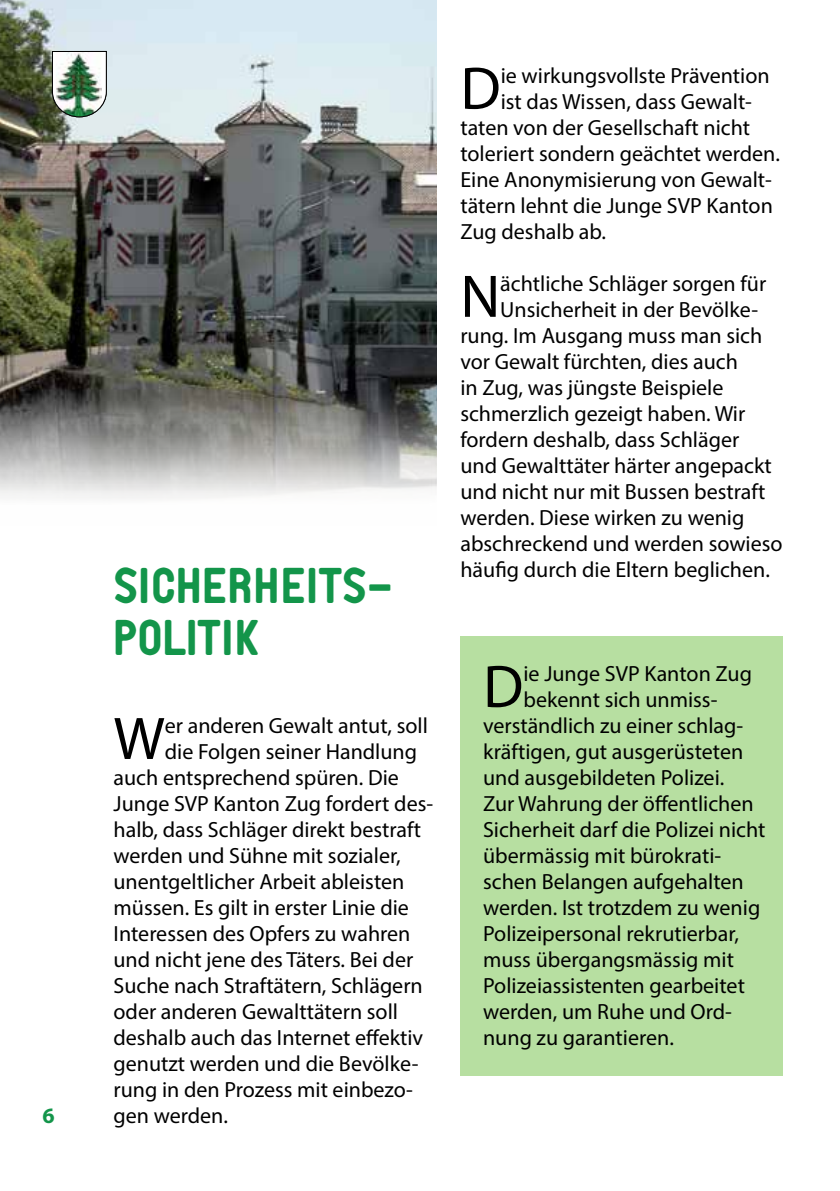
<style>
.page{position:relative;width:840px;height:1191px;background:#fff}
.page>*{position:absolute;margin:0;border:0;box-sizing:border-box;transform-origin:0 0}
.t1{font:60.6px "Myriad Pro";color:#000}
.t2{font:48px/52px "PTF NORDIC Round";color:#13954a}
.t3{font:22px "Myriad Pro";color:#000}
.t4{font:700 22px "Myriad Pro";color:#13954a}
</style>
<div class="page">
<div style="left:460px;top:636px;width:322px;height:440px;background:#b7dfa1"></div>
<img style="left:0;top:0;width:436px;height:357px">
<img style="left:0;top:357px;width:437px;height:142px">
<img style="left:52px;top:51px;width:55px;height:66px">
<p class="t4" style="left:43px;top:1101px;width:14px">6</p>
<h2 class="t2" style="left:113px;top:561px;width:281px">SICHERHEITS-<br>POLITIK</h2>
<h1 class="t1" style="left:113px;top:701px;width:53px">W</h1>
<p class="t3" style="left:165px;top:712px;width:264px">er anderen Gewalt antut, soll</p>
<p class="t3" style="left:165px;top:738px;width:254px">die Folgen seiner Handlung</p>
<p class="t3" style="left:113px;top:764px;width:287px">auch entsprechend spüren. Die</p>
<p class="t3" style="left:113px;top:790px;width:321px">Junge SVP Kanton Zug fordert des-</p>
<p class="t3" style="left:113px;top:816px;width:309px">halb, dass Schläger direkt bestraft</p>
<p class="t3" style="left:113px;top:842px;width:288px">werden und Sühne mit sozialer,</p>
<p class="t3" style="left:113px;top:868px;width:292px">unentgeltlicher Arbeit ableisten</p>
<p class="t3" style="left:113px;top:894px;width:297px">müssen. Es gilt in erster Linie die</p>
<p class="t3" style="left:113px;top:920px;width:298px">Interessen des Opfers zu wahren</p>
<p class="t3" style="left:113px;top:946px;width:301px">und nicht jene des Täters. Bei der</p>
<p class="t3" style="left:113px;top:972px;width:311px">Suche nach Straftätern, Schlägern</p>
<p class="t3" style="left:113px;top:998px;width:286px">oder anderen Gewalttätern soll</p>
<p class="t3" style="left:113px;top:1024px;width:311px">deshalb auch das Internet effektiv</p>
<p class="t3" style="left:113px;top:1050px;width:306px">genutzt werden und die Bevölke-</p>
<p class="t3" style="left:113px;top:1076px;width:301px">rung in den Prozess mit einbezo-</p>
<p class="t3" style="left:113px;top:1102px;width:116px">gen werden.</p>
<h1 class="t1" style="left:460px;top:51px;width:42px">D</h1>
<p class="t3" style="left:500px;top:62px;width:270px">ie wirkungsvollste Prävention</p>
<p class="t3" style="left:500px;top:88px;width:252px">ist das Wissen, dass Gewalt-</p>
<p class="t3" style="left:460px;top:114px;width:291px">taten von der Gesellschaft nicht</p>
<p class="t3" style="left:460px;top:140px;width:321px">toleriert sondern geächtet werden.</p>
<p class="t3" style="left:460px;top:166px;width:313px">Eine Anonymisierung von Gewalt-</p>
<p class="t3" style="left:460px;top:192px;width:314px">tätern lehnt die Junge SVP Kanton</p>
<p class="t3" style="left:460px;top:218px;width:147px">Zug deshalb ab.</p>
<h1 class="t1" style="left:460px;top:259px;width:41px">N</h1>
<p class="t3" style="left:500px;top:270px;width:267px">ächtliche Schläger sorgen für</p>
<p class="t3" style="left:500px;top:296px;width:259px">Unsicherheit in der Bevölke-</p>
<p class="t3" style="left:460px;top:322px;width:303px">rung. Im Ausgang muss man sich</p>
<p class="t3" style="left:460px;top:348px;width:279px">vor Gewalt fürchten, dies auch</p>
<p class="t3" style="left:460px;top:374px;width:264px">in Zug, was jüngste Beispiele</p>
<p class="t3" style="left:460px;top:400px;width:286px">schmerzlich gezeigt haben. Wir</p>
<p class="t3" style="left:460px;top:426px;width:280px">fordern deshalb, dass Schläger</p>
<p class="t3" style="left:460px;top:452px;width:313px">und Gewalttäter härter angepackt</p>
<p class="t3" style="left:460px;top:478px;width:306px">und nicht nur mit Bussen bestraft</p>
<p class="t3" style="left:460px;top:504px;width:285px">werden. Diese wirken zu wenig</p>
<p class="t3" style="left:460px;top:530px;width:323px">abschreckend und werden sowieso</p>
<p class="t3" style="left:460px;top:556px;width:311px">häufig durch die Eltern beglichen.</p>
<h1 class="t1" style="left:483px;top:649px;width:42px">D</h1>
<p class="t3" style="left:523px;top:660px;width:230px">ie Junge SVP Kanton Zug</p>
<p class="t3" style="left:523px;top:686px;width:195px">bekennt sich unmiss-</p>
<p class="t3" style="left:483px;top:712px;width:261px">verständlich zu einer schlag-</p>
<p class="t3" style="left:483px;top:738px;width:261px">kräftigen, gut ausgerüsteten</p>
<p class="t3" style="left:483px;top:764px;width:243px">und ausgebildeten Polizei.</p>
<p class="t3" style="left:483px;top:790px;width:272px">Zur Wahrung der öffentlichen</p>
<p class="t3" style="left:483px;top:816px;width:284px">Sicherheit darf die Polizei nicht</p>
<p class="t3" style="left:483px;top:842px;width:240px">übermässig mit bürokrati-</p>
<p class="t3" style="left:483px;top:868px;width:262px">schen Belangen aufgehalten</p>
<p class="t3" style="left:483px;top:894px;width:278px">werden. Ist trotzdem zu wenig</p>
<p class="t3" style="left:483px;top:920px;width:257px">Polizeipersonal rekrutierbar,</p>
<p class="t3" style="left:483px;top:946px;width:252px">muss übergangsmässig mit</p>
<p class="t3" style="left:483px;top:972px;width:263px">Polizeiassistenten gearbeitet</p>
<p class="t3" style="left:483px;top:998px;width:250px">werden, um Ruhe und Ord-</p>
<p class="t3" style="left:483px;top:1024px;width:192px">nung zu garantieren.</p>
</div>
